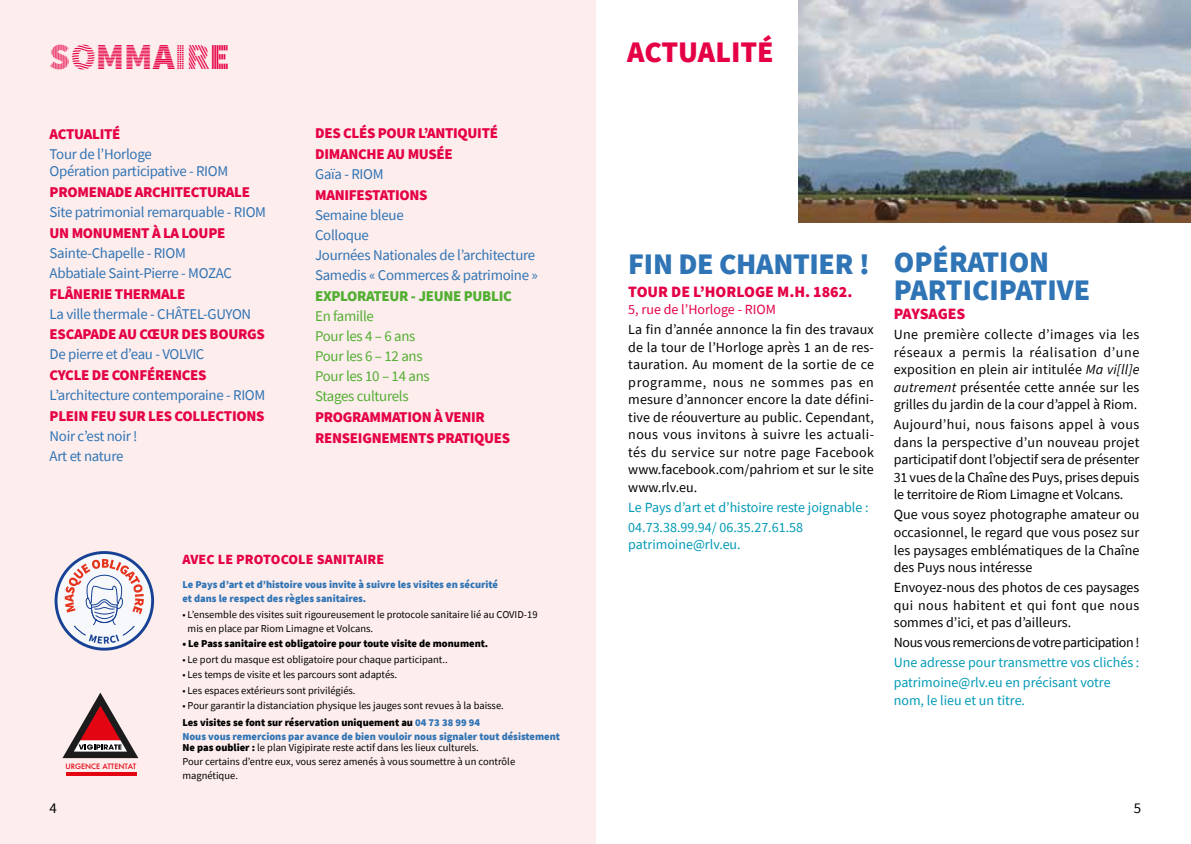
<style>
.page{position:relative;width:1191px;height:844px;background:#fff}
.page>*{position:absolute;margin:0;border:0;box-sizing:border-box;transform-origin:0 0}
.t1{font:900 36.75px "Source Sans Pro DISPLAYV2";color:#e50046}
.t2{font:900 29.75px/28px "Source Sans Pro";letter-spacing:-.01em;color:#2f74b5}
.t3{font:900 29.75px "Source Sans Pro";color:#e50046}
.t4{font:900 15.75px "Source Sans Pro";color:#e50046}
.t5{font:14.88px/19.9px "Source Sans Pro";letter-spacing:-.02em;color:#2f74b5}
.t6{font:900 14.88px/20.8px "Source Sans Pro";letter-spacing:-.02em;color:#e50046}
.t7{font:14.88px/19.9px "Source Sans Pro";letter-spacing:-.02em;color:#52ae32}
.t8{font:900 14.88px "Source Sans Pro";letter-spacing:-.02em;color:#52ae32}
.t9{font:14.88px "Source Sans Pro";color:#000}
.t10{font:14px/17.5px "Source Sans Pro";color:#000;text-align:justify}
.t11{font:14px/19.9px "Source Sans Pro";color:#009ab5}
.t12{font:14px "Source Sans Pro";letter-spacing:-.025em;color:#000}
.t13{font:900 14px "Source Sans Pro";letter-spacing:.01em;color:#e50046}
.t14{font:14px "Source Sans Pro";color:#e50046}
.t15{font:10.5px/14px "Source Sans Pro";color:#000}
.t16{font:900 10.5px/14px "Source Sans Pro";color:#2f74b5}
.t17{font:900 10.5px "Source Sans Pro";color:#000}
.t18{font:500 7.17px "Futura";color:#e30512}
.s1{font-weight:900}
.s2{font-weight:900;color:#2f74b5}
.s3{color:#000}
.s4{font-weight:400;color:#000}
.s5{font-style:italic}
</style>
<div class="page">
<div style="left:0;top:0;width:595px;height:843px;background:#fdedec"></div>
<img style="left:799px;top:0;width:392px;height:223px">
<svg style="left:62px;top:692px;width:77px;height:67px"></svg>
<svg style="left:66px;top:772px;width:70px;height:3px"></svg>
<svg style="left:56px;top:552px;width:97px;height:97px"></svg>
<div style="left:55px;top:551px;width:99px;height:99px;border:3px solid #164194;border-radius:50%"></div>
<svg style="left:65px;top:559px;width:79px;height:84px"></svg>
<h1 class="t1" style="left:50px;top:37px;width:182px">SOMMAIRE</h1>
<p class="t6" style="left:50px;top:123px;width:72px">ACTUALITÉ</p>
<p class="t5" style="left:50px;top:145px;width:180px;line-height:17.5px">Tour de l’Horloge<br>Opération participative - RIOM</p>
<p class="t6" style="left:50px;top:181px;width:202px">PROMENADE ARCHITECTURALE</p>
<p class="t5" style="left:50px;top:202px;width:218px">Site patrimonial remarquable - RIOM</p>
<p class="t6" style="left:50px;top:222px;width:177px">UN MONUMENT À LA LOUPE</p>
<p class="t5" style="left:50px;top:243px;width:184px">Sainte-Chapelle - RIOM<br>Abbatiale Saint-Pierre - MOZAC</p>
<p class="t6" style="left:50px;top:283px;width:137px">FLÂNERIE THERMALE</p>
<p class="t5" style="left:50px;top:303px;width:203px">La ville thermale - CHÂTEL-GUYON</p>
<p class="t6" style="left:50px;top:324px;width:217px">ESCAPADE AU CŒUR DES BOURGS</p>
<p class="t5" style="left:50px;top:344px;width:156px">De pierre et d’eau - VOLVIC</p>
<p class="t6" style="left:50px;top:364px;width:158px">CYCLE DE CONFÉRENCES</p>
<p class="t5" style="left:50px;top:385px;width:217px">L’architecture contemporaine - RIOM</p>
<p class="t6" style="left:50px;top:405px;width:216px">PLEIN FEU SUR LES COLLECTIONS</p>
<p class="t5" style="left:50px;top:426px;width:89px">Noir c’est noir !<br>Art et nature</p>
<p class="t6" style="left:315px;top:123px;width:184px">DES CLÉS POUR L’ANTIQUITÉ<br>DIMANCHE AU MUSÉE</p>
<p class="t5" style="left:315px;top:164px;width:70px">Gaïa - RIOM</p>
<p class="t6" style="left:315px;top:184px;width:114px">MANIFESTATIONS</p>
<p class="t5" style="left:315px;top:205px;width:224px">Semaine bleue<br>Colloque<br>Journées Nationales de l’architecture<br>Samedis « Commerces &amp; patrimoine »</p>
<p class="t8" style="left:315px;top:286px;width:198px">EXPLORATEUR - JEUNE PUBLIC</p>
<p class="t7" style="left:315px;top:306px;width:116px">En famille<br>Pour les 4 – 6 ans<br>Pour les 6 – 12 ans<br>Pour les 10 – 14 ans<br>Stages culturels</p>
<p class="t6" style="left:315px;top:406px;width:197px">PROGRAMMATION À VENIR<br>RENSEIGNEMENTS PRATIQUES</p>
<p class="t18" style="left:65px;top:760px;width:72px">URGENCE ATTENTAT</p>
<p class="t13" style="left:182px;top:549px;width:203px">AVEC LE PROTOCOLE SANITAIRE</p>
<p class="t16" style="left:182px;top:577px;width:317px">Le Pays d’art et d’histoire vous invite à suivre les visites en sécurité et dans le respect des règles sanitaires.</p>
<p class="t15" style="left:188px;top:606px;width:351px;text-indent:-5px">• L’ensemble des visites suit rigoureusement le protocole sanitaire lié au COVID-19 mis en place par Riom Limagne et Volcans.</p>
<p class="t17" style="left:182px;top:636px;width:307px">• Le Pass sanitaire est obligatoire pour toute visite de monument.</p>
<p class="t15" style="left:182px;top:651px;width:267px">• Le port du masque est obligatoire pour chaque participant..</p>
<p class="t15" style="left:182px;top:667px;width:216px">• Les temps de visite et les parcours sont adaptés.</p>
<p class="t15" style="left:182px;top:682px;width:175px">• Les espaces extérieurs sont privilégiés.</p>
<p class="t15" style="left:182px;top:697px;width:323px;line-height:16.4px">• Pour garantir la distanciation physique les jauges sont revues à la baisse.<br><span class="s1">Les visites se font sur réservation uniquement au</span> <span class="s2">04 73 38 99 94</span></p>
<p class="t16" style="left:182px;top:729px;width:379px;line-height:11.9px">Nous vous remercions par avance de bien vouloir nous signaler tout désistement<br><span class="s3">Ne pas oublier :</span> <span class="s4">le plan Vigipirate reste actif dans les lieux culturels.</span></p>
<p class="t15" style="left:182px;top:754px;width:334px">Pour certains d’entre eux, vous serez amenés à vous soumettre à un contrôle magnétique.</p>
<h2 class="t3" style="left:627px;top:32px;width:148px">ACTUALITÉ</h2>
<h2 class="t2" style="left:628px;top:249px;width:243px">FIN DE CHANTIER !</h2>
<p class="t4" style="left:628px;top:280px;width:225px">TOUR DE L’HORLOGE M.H. 1862.</p>
<p class="t14" style="left:628px;top:300px;width:149px">5, rue de l’Horloge - RIOM</p>
<p class="t10" style="left:628px;top:320px;width:247px">La fin d’année annonce la fin des travaux de la tour de l’Horloge après 1 an de res&shy;tauration. Au moment de la sortie de ce programme, nous ne sommes pas en mesure d’annoncer encore la date défini&shy;tive de réouverture au public. Cependant, nous vous invitons à suivre les actuali&shy;tés du service sur notre page Facebook www.facebook.com/pahriom et sur le site www.rlv.eu.</p>
<p class="t11" style="left:628px;top:497px;width:242px">Le Pays d’art et d’histoire reste joignable :<br>04.73.38.99.94/ 06.35.27.61.58</p>
<p class="t11" style="left:628px;top:534px;width:114px">patrimoine@rlv.eu.</p>
<h2 class="t2" style="left:893px;top:247px;width:198px">OPÉRATION<br>PARTICIPATIVE</h2>
<p class="t4" style="left:893px;top:303px;width:73px">PAYSAGES</p>
<p class="t10" style="left:893px;top:326px;width:247px">Une première collecte d’images via les réseaux a permis la réalisation d’une exposition en plein air intitulée <span class="s5">Ma vi[ll]e autrement</span> présentée cette année sur les grilles du jardin de la cour d’appel à Riom.</p>
<p class="t10" style="left:893px;top:416px;width:247px">Aujourd’hui, nous faisons appel à vous dans la perspective d’un nouveau projet participatif dont l’objectif sera de présenter 31 vues de la Chaîne des Puys, prises depuis le territoire de Riom Limagne et Volcans.</p>
<p class="t10" style="left:893px;top:506px;width:247px">Que vous soyez photographe amateur ou occasionnel, le regard que vous posez sur les paysages emblématiques de la Chaîne des Puys nous intéresse</p>
<p class="t10" style="left:893px;top:578px;width:247px">Envoyez-nous des photos de ces paysages qui nous habitent et qui font que nous sommes d’ici, et pas d’ailleurs.</p>
<p class="t12" style="left:893px;top:633px;width:247px">Nous vous remercions de votre participation !</p>
<p class="t11" style="left:893px;top:652px;width:247px">Une adresse pour transmettre vos clichés : patrimoine@rlv.eu en précisant votre</p>
<p class="t11" style="left:893px;top:689px;width:133px">nom, le lieu et un titre.</p>
<p class="t9" style="left:50px;top:797px;width:9px">4</p>
<p class="t9" style="left:1134px;top:797px;width:9px">5</p>
</div>
